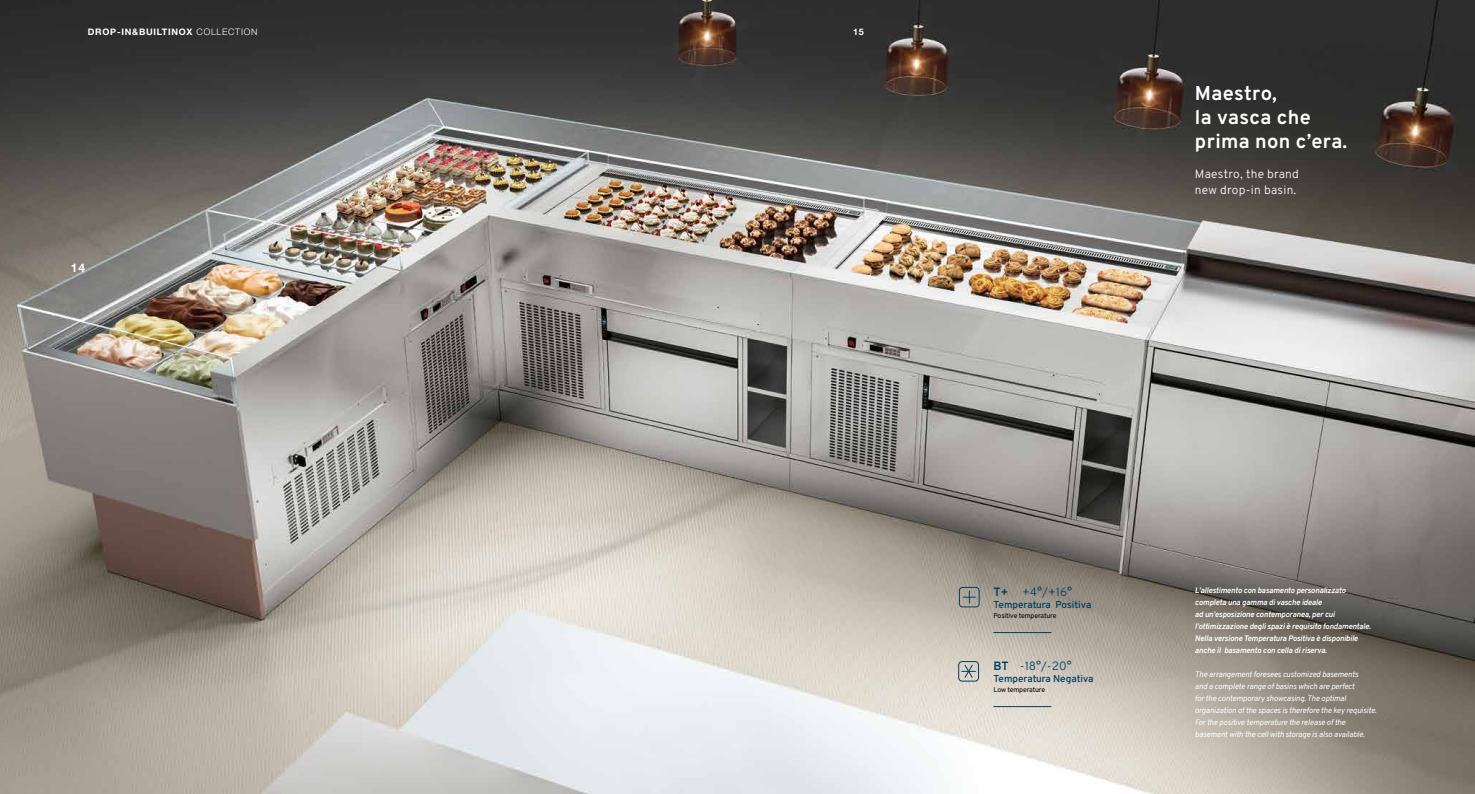
<style>
.page{position:relative;width:1475px;height:794px;background:#fff}
.page>*{position:absolute;margin:0;border:0;box-sizing:border-box;transform-origin:0 0}
.t1{font:700 20px/24px "Overpass";letter-spacing:.02em;color:#fff}
.t2{font:300 12px/16px "Overpass";letter-spacing:.02em;color:#fff}
.t3{font:300 12px "Overpass";color:#003e61}
.t4{font:700 12px "Helvetica Neue LT Std";color:#fff}
.t5{font:600 10px "Overpass";color:#003e61}
.t6{font:700 9px "Helvetica Neue LT Std";letter-spacing:.08em;color:#fff}
.t7{font:italic 8px/12px "Overpass";letter-spacing:-.02em;color:#fff}
.t8{font:italic 700 8px/12px "Overpass";letter-spacing:-.02em;color:#fff}
.t9{font:7px "Overpass";letter-spacing:-.02em;color:#000}
.s1{font-weight:300}
.s2{font-weight:700}
</style>
<div class="page">
<img style="left:0;top:0;width:1474px;height:794px">
<div style="left:959px;top:587px;width:20px;height:20px;border:1px solid #003e61;border-radius:3px"></div>
<svg style="left:962px;top:591px;width:13px;height:12px"></svg>
<hr style="left:993px;top:632px;width:57px;height:1px;background:#003e61">
<div style="left:958px;top:661px;width:20px;height:20px;border:1px solid #003e61;border-radius:3px"></div>
<svg style="left:961px;top:664px;width:14px;height:15px"></svg>
<hr style="left:993px;top:706px;width:57px;height:1px;background:#003e61">
<p class="t6" style="left:88px;top:26px;width:171px">DROP-IN&amp;BUILTINOX <span class="s1">COLLECTION</span></p>
<p class="t6" style="left:853px;top:26px;width:12px">15</p>
<h2 class="t4" style="left:71px;top:260px;width:16px">14</h2>
<h1 class="t1" style="left:1194px;top:81px;width:154px">Maestro,<br>la vasca che prima non c’era.</h1>
<h2 class="t2" style="left:1194px;top:166px;width:105px">Maestro, the brand new drop-in basin.</h2>
<h2 class="t3" style="left:993px;top:585px;width:80px"><span class="s2">T+</span> +4°/+16°</h2>
<p class="t5" style="left:993px;top:598px;width:99px">Temperatura Positiva</p>
<p class="t9" style="left:993px;top:611px;width:65px">Positive temperature</p>
<h2 class="t3" style="left:993px;top:659px;width:80px"><span class="s2">BT</span> -18°/-20°</h2>
<p class="t5" style="left:993px;top:673px;width:102px">Temperatura Negativa</p>
<p class="t9" style="left:993px;top:685px;width:53px">Low temperature</p>
<p class="t8" style="left:1194px;top:584px;width:178px">L’allestimento con basamento personalizzato completa una gamma di vasche ideale<br>ad un’esposizione contemporanea, per cui l’ottimizzazione degli spazi è requisito fondamentale.<br>Nella versione Temperatura Positiva è disponibile anche il basamento con cella di riserva.</p>
<p class="t7" style="left:1194px;top:668px;width:183px">The arrangement foresees customized basements<br>and a complete range of basins which are perfect<br>for the contemporary showcasing. The optimal organization of the spaces is therefore the key requisite.<br>For the positive temperature the release of the basement with the cell with storage is also available.</p>
</div>
